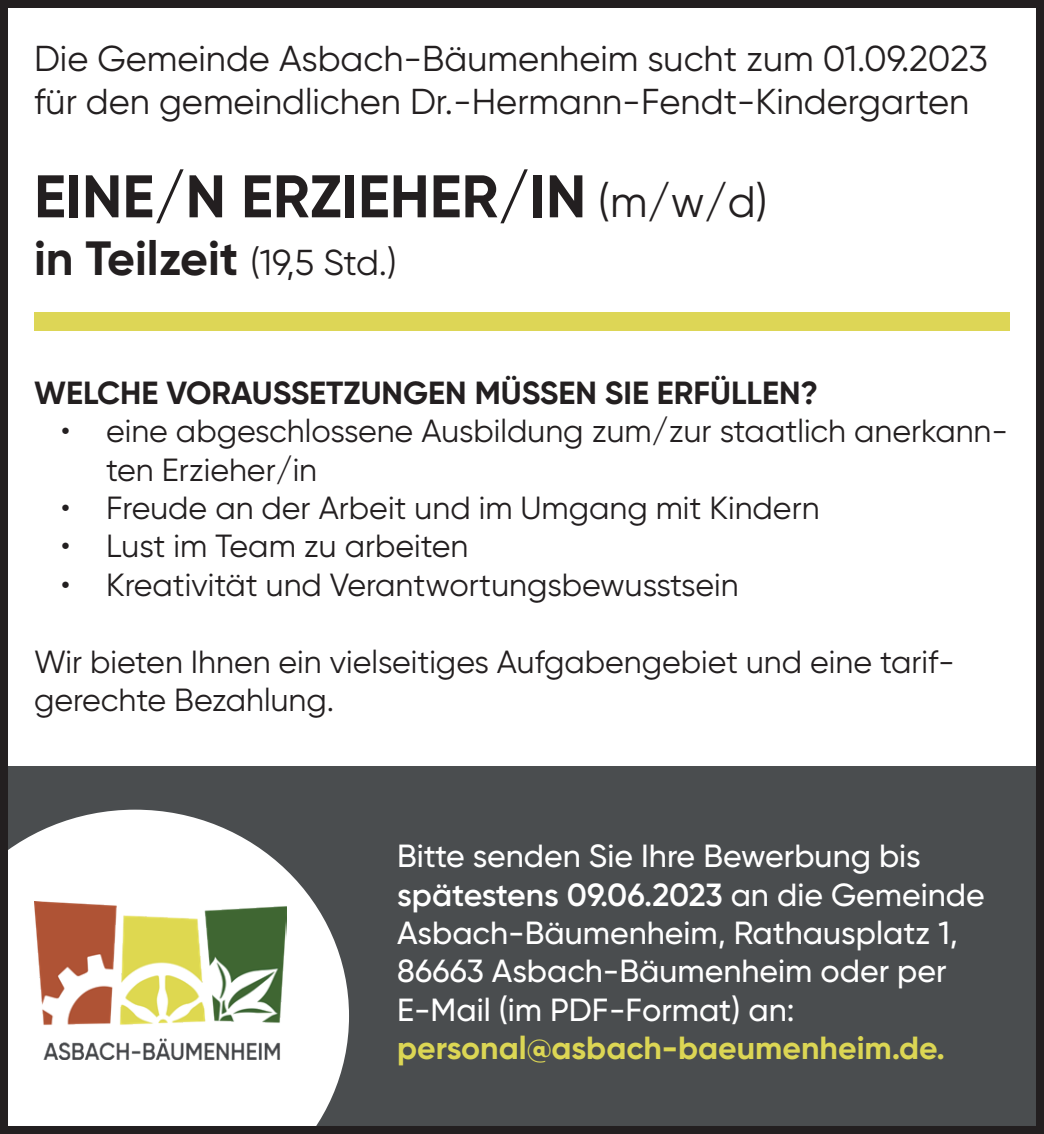
<style>
.page{position:relative;width:1044px;height:1134px;background:#fff}
.page>*{position:absolute;margin:0;border:0;box-sizing:border-box;transform-origin:0 0}
.t1{font:700 60px "Gilroy";color:#231f20}
.t2{font:700 48px "Gilroy";color:#231f20}
.t3{font:36px/43.2px "Gilroy";color:#231f20}
.t4{font:32px/38.4px "Gilroy";color:#231f20}
.t5{font:500 32px/38.4px "Gilroy";color:#fff}
.t6{font:700 32px "Gilroy";color:#231f20}
.t7{font:700 32px "Gilroy";color:#dcd654}
.s1{font-weight:400;font-size:44px}
.s2{font-weight:400;font-size:36px}
.s3{font-weight:600}
</style>
<div class="page">
<div style="left:0;top:767px;width:1043px;height:367px;background:#4a4d4f"></div>
<div style="left:34px;top:312px;width:975px;height:18px;background:#ddd656"></div>
<svg style="left:9px;top:810px;width:340px;height:315px;fill:#fff"></svg>
<img style="left:34px;top:901px;width:252px;height:158px">
<div style="left:0;top:0;width:1043px;height:1134px;border:8px solid #231f20"></div>
<p class="t3" style="left:34px;top:37px;width:955px">Die Gemeinde Asbach-Bäumenheim sucht zum 01.09.2023 für den gemeindlichen Dr.-Hermann-Fendt-Kindergarten</p>
<h1 class="t1" style="left:34px;top:159px;width:735px">EINE/N ERZIEHER/IN <span class="s1">(m/w/d)</span></h1>
<h2 class="t2" style="left:34px;top:228px;width:364px">in Teilzeit <span class="s2">(19,5 Std.)</span></h2>
<p class="t6" style="left:34px;top:373px;width:785px">WELCHE VORAUSSETZUNGEN MÜSSEN SIE ERFÜLLEN?</p>
<p class="t4" style="left:106px;top:411px;width:903px;text-indent:-45px">• eine abgeschlossene Ausbildung zum/zur staatlich anerkann&shy;ten Erzieher/in</p>
<p class="t4" style="left:61px;top:488px;width:760px">• Freude an der Arbeit und im Umgang mit Kindern</p>
<p class="t4" style="left:61px;top:527px;width:409px">• Lust im Team zu arbeiten</p>
<p class="t4" style="left:61px;top:565px;width:679px">• Kreativität und Verantwortungsbewusstsein</p>
<p class="t4" style="left:34px;top:642px;width:921px">Wir bieten Ihnen ein vielseitiges Aufgabengebiet und eine tarif&shy;gerechte Bezahlung.</p>
<p class="t5" style="left:397px;top:836px;width:589px">Bitte senden Sie Ihre Bewerbung bis <span class="s3">spätestens 09.06.2023</span> an die Gemeinde Asbach-Bäumenheim, Rathausplatz 1, 86663 Asbach-Bäumenheim oder per E-Mail (im PDF-Format) an:</p>
<p class="t7" style="left:397px;top:1028px;width:549px">personal@asbach-baeumenheim.de.</p>
</div>
